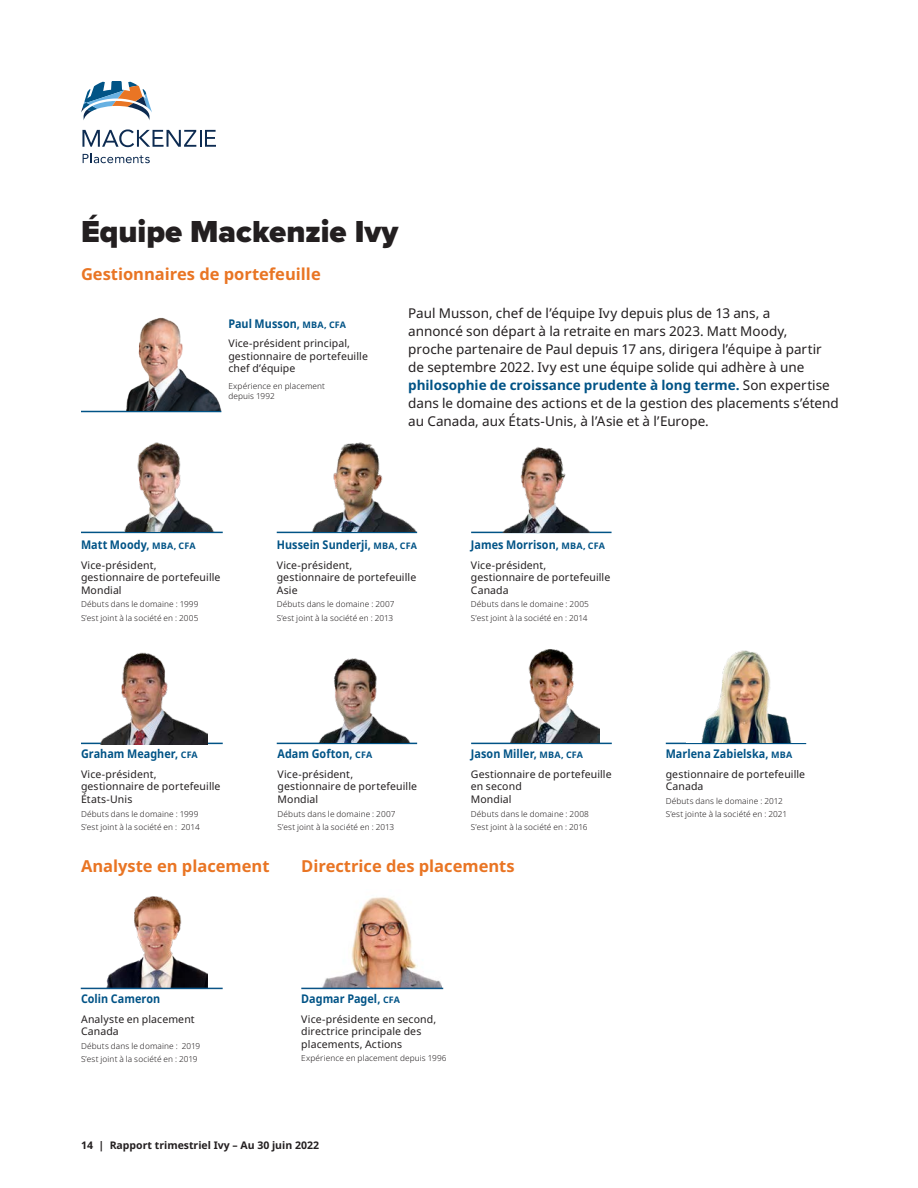
<style>
.page{position:relative;width:918px;height:1188px;background:#fff}
.page>*{position:absolute;margin:0;border:0;box-sizing:border-box;transform-origin:0 0}
.t1{font:900 31.5px "Proxima Nova";color:#231f20}
.t2{font:700 16.5px "Noto Sans";color:#e97524}
.t3{font:13.5px/18px "Noto Sans";color:#231f20}
.t4{font:700 12px "Noto Sans";letter-spacing:.005em;color:#015386;scale:.9 1}
.t5{font:10.5px/12.6px "Noto Sans";letter-spacing:.01em;color:#231f20}
.t6{font:700 10.5px "Noto Sans";color:#231f20}
.t7{font:300 8.25px/13.5px "Noto Sans";letter-spacing:.015em;color:#231f20}
.s1{font-size:9px}
.s2{font-weight:700;color:#015386}
</style>
<div class="page">
<svg style="left:81px;top:81px;width:71px;height:39px"></svg>
<svg style="left:82px;top:129px;width:134px;height:18px"></svg>
<svg style="left:83px;top:153px;width:67px;height:10px"></svg>
<img style="left:322px;top:897px;width:120px;height:91px">
<hr style="left:81px;top:411px;width:140px;height:1px;background:#015386">
<img style="left:115px;top:317px;width:107px;height:94px">
<hr style="left:81px;top:532px;width:142px;height:1px;background:#015386">
<hr style="left:277px;top:532px;width:140px;height:1px;background:#015386">
<hr style="left:471px;top:532px;width:141px;height:1px;background:#015386">
<img style="left:115px;top:442px;width:108px;height:90px">
<img style="left:310px;top:442px;width:108px;height:90px">
<hr style="left:666px;top:743px;width:140px;height:1px;background:#015386">
<hr style="left:81px;top:743px;width:142px;height:1px;background:#015386">
<hr style="left:277px;top:743px;width:140px;height:1px;background:#015386">
<hr style="left:471px;top:743px;width:141px;height:1px;background:#015386">
<img style="left:310px;top:658px;width:107px;height:85px">
<img style="left:505px;top:649px;width:95px;height:94px">
<img style="left:701px;top:650px;width:91px;height:93px">
<img style="left:498px;top:447px;width:99px;height:85px">
<img style="left:100px;top:652px;width:107px;height:92px">
<img style="left:106px;top:896px;width:102px;height:92px">
<hr style="left:81px;top:988px;width:142px;height:1px;background:#0a5386">
<hr style="left:301px;top:988px;width:142px;height:1px;background:#0a5386">
<h1 class="t1" style="left:81px;top:208px;width:319px">Équipe Mackenzie Ivy</h1>
<h2 class="t2" style="left:81px;top:262px;width:241px">Gestionnaires de portefeuille</h2>
<h3 class="t4" style="left:228px;top:315px;width:132px">Paul Musson, <span class="s1">MBA, CFA</span></h3>
<p class="t5" style="left:228px;top:337px;width:141px">Vice-président principal, gestionnaire de portefeuille chef d’équipe</p>
<p class="t7" style="left:228px;top:381px;width:98px;line-height:9.9px">Expérience en placement depuis 1992</p>
<p class="t3" style="left:408px;top:304px;width:432px">Paul Musson, chef de l’équipe Ivy depuis plus de 13 ans, a<br>annoncé son départ à la retraite en mars 2023. Matt Moody,<br>proche partenaire de Paul depuis 17 ans, dirigera l’équipe à partir de septembre 2022. Ivy est une équipe solide qui adhère à une <span class="s2">philosophie de croissance prudente à long terme.</span> Son expertise dans le domaine des actions et de la gestion des placements s’étend au Canada, aux États-Unis, à l’Asie et à l’Europe.</p>
<h3 class="t4" style="left:81px;top:536px;width:129px">Matt Moody, <span class="s1">MBA, CFA</span></h3>
<p class="t5" style="left:81px;top:559px;width:141px">Vice-président, gestionnaire de portefeuille<br>Mondial</p>
<p class="t7" style="left:81px;top:598px;width:119px">Débuts dans le domaine : 1999<br>S’est joint à la société en : 2005</p>
<h3 class="t4" style="left:81px;top:746px;width:131px">Graham Meagher, <span class="s1">CFA</span></h3>
<p class="t5" style="left:81px;top:768px;width:141px">Vice-président, gestionnaire de portefeuille<br>États-Unis</p>
<p class="t7" style="left:81px;top:807px;width:120px">Débuts dans le domaine : 1999<br>S’est joint à la société en : 2014</p>
<h3 class="t4" style="left:277px;top:536px;width:157px">Hussein Sunderji, <span class="s1">MBA, CFA</span></h3>
<p class="t5" style="left:277px;top:559px;width:141px">Vice-président, gestionnaire de portefeuille<br>Asie</p>
<p class="t7" style="left:277px;top:598px;width:119px">Débuts dans le domaine : 2007<br>S’est joint à la société en : 2013</p>
<h3 class="t4" style="left:278px;top:746px;width:107px">Adam Gofton, <span class="s1">CFA</span></h3>
<p class="t5" style="left:278px;top:768px;width:141px">Vice-président, gestionnaire de portefeuille<br>Mondial</p>
<p class="t7" style="left:278px;top:807px;width:119px">Débuts dans le domaine : 2007<br>S’est joint à la société en : 2013</p>
<h3 class="t4" style="left:471px;top:537px;width:150px">James Morrison, <span class="s1">MBA, CFA</span></h3>
<p class="t5" style="left:471px;top:559px;width:141px">Vice-président, gestionnaire de portefeuille<br>Canada</p>
<p class="t7" style="left:471px;top:598px;width:119px">Débuts dans le domaine : 2005<br>S’est joint à la société en : 2014</p>
<h3 class="t4" style="left:471px;top:746px;width:126px">Jason Miller, <span class="s1">MBA, CFA</span></h3>
<p class="t5" style="left:471px;top:768px;width:142px">Gestionnaire de portefeuille en second<br>Mondial</p>
<p class="t7" style="left:471px;top:807px;width:120px">Débuts dans le domaine : 2008<br>S’est joint à la société en : 2016</p>
<h2 class="t2" style="left:81px;top:854px;width:190px">Analyste en placement</h2>
<h2 class="t2" style="left:301px;top:854px;width:215px">Directrice des placements</h2>
<h3 class="t4" style="left:81px;top:991px;width:90px">Colin Cameron</h3>
<p class="t5" style="left:81px;top:1013px;width:115px">Analyste en placement<br>Canada</p>
<p class="t7" style="left:81px;top:1039px;width:121px">Débuts dans le domaine : 2019<br>S’est joint à la société en : 2019</p>
<h3 class="t4" style="left:301px;top:990px;width:111px">Dagmar Pagel, <span class="s1">CFA</span></h3>
<p class="t5" style="left:301px;top:1013px;width:136px">Vice-présidente en second, directrice principale des placements, Actions</p>
<p class="t7" style="left:301px;top:1052px;width:147px">Expérience en placement depuis 1996</p>
<p class="t6" style="left:81px;top:1138px;width:240px">14 | Rapport trimestriel Ivy – Au 30 juin 2022</p>
<h3 class="t4" style="left:666px;top:746px;width:142px">Marlena Zabielska, <span class="s1">MBA</span></h3>
<p class="t5" style="left:666px;top:768px;width:141px">gestionnaire de portefeuille<br>Canada</p>
<p class="t7" style="left:666px;top:794px;width:123px">Débuts dans le domaine : 2012<br>S’est jointe à la société en : 2021</p>
</div>
